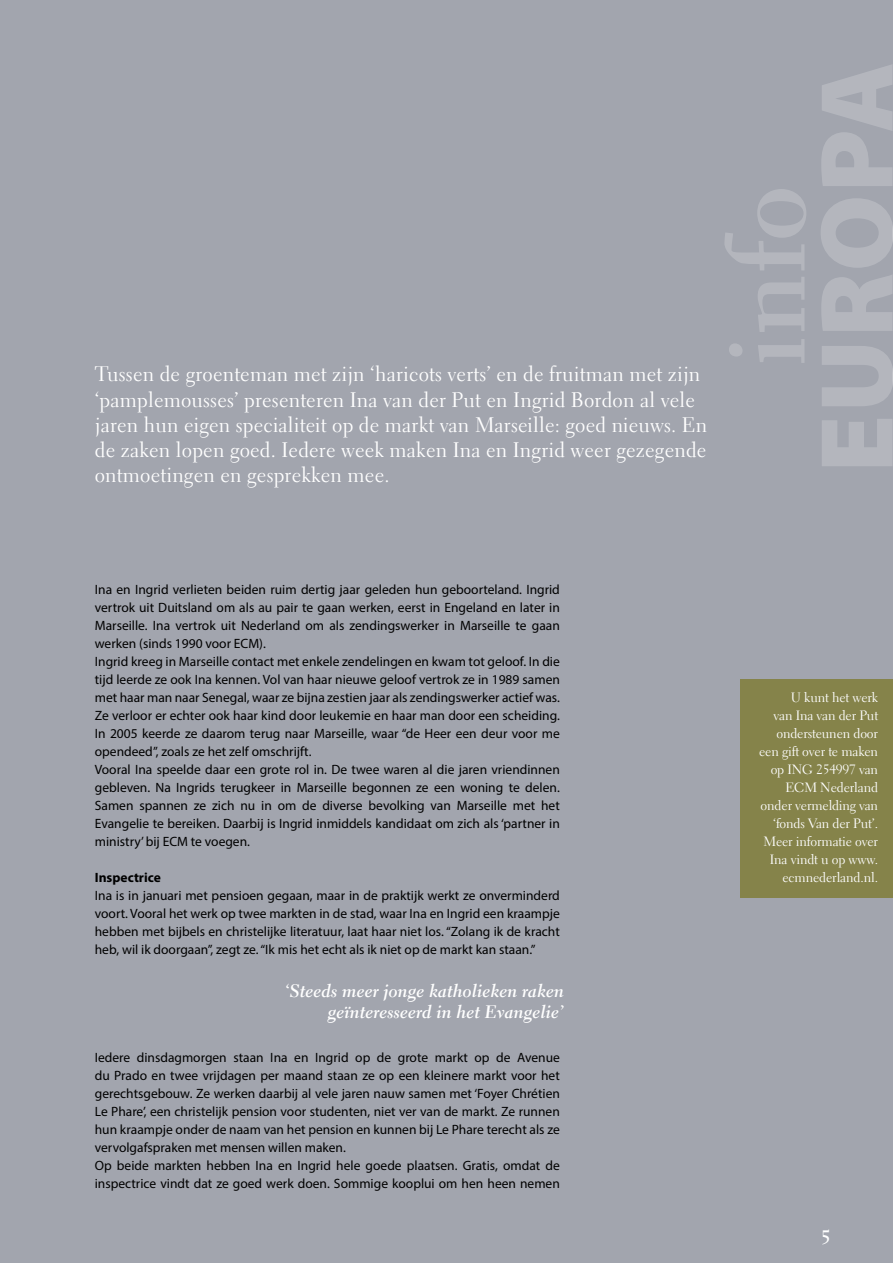
<style>
.page{position:relative;width:893px;height:1263px;background:#a2a5ae}
.page>*{position:absolute;margin:0;border:0;box-sizing:border-box;transform-origin:0 0}
.t1{font:21px/25.2px "Electra LT Std";letter-spacing:.01em;color:#fff}
.t2{font:700 19.5px "Electra LT Std";color:#fff}
.t3{font:18px/21.6px "Electra LT Std Bold Cursive";color:#fff;text-align:right}
.t4{font:13.5px/18px "Myriad Pro";color:#000}
.t5{font:13.5px/18px "Electra LT Std";letter-spacing:-.01em;color:#fff;text-align:right}
.t6{font:700 13.5px "Myriad Pro";color:#000}
</style>
<div class="page">
<div style="left:740px;top:679px;width:153px;height:218px;background:#85834a"></div>
<p class="t1" style="left:95px;top:362px;width:614px">Tussen de groenteman met zijn ‘haricots verts’ en de fruitman met zijn ‘pamplemousses’ presenteren Ina van der Put en Ingrid Bordon al vele jaren hun eigen specialiteit op de markt van Marseille: goed nieuws. En de zaken lopen goed. Iedere week maken Ina en Ingrid weer gezegende ontmoetingen en gesprekken mee.</p>
<p class="t4" style="left:95px;top:580px;width:467px">Ina en Ingrid verlieten beiden ruim dertig jaar geleden hun geboorteland. Ingrid vertrok uit Duitsland om als au pair te gaan werken, eerst in Engeland en later in Marseille. Ina vertrok uit Nederland om als zendingswerker in Marseille te gaan werken (sinds 1990 voor ECM).<br>Ingrid kreeg in Marseille contact met enkele zendelingen en kwam tot geloof. In die tijd leerde ze ook Ina kennen. Vol van haar nieuwe geloof vertrok ze in 1989 samen met haar man naar Senegal, waar ze bijna zestien jaar als zendingswerker actief was.<br>Ze verloor er echter ook haar kind door leukemie en haar man door een scheiding.<br>In 2005 keerde ze daarom terug naar Marseille, waar “de Heer een deur voor me opendeed”, zoals ze het zelf omschrijft.<br>Vooral Ina speelde daar een grote rol in. De twee waren al die jaren vriendinnen gebleven. Na Ingrids terugkeer in Marseille begonnen ze een woning te delen.<br>Samen spannen ze zich nu in om de diverse bevolking van Marseille met het Evangelie te bereiken. Daarbij is Ingrid inmiddels kandidaat om zich als ‘partner in ministry’ bij ECM te voegen.</p>
<p class="t6" style="left:95px;top:869px;width:68px">Inspectrice</p>
<p class="t4" style="left:95px;top:886px;width:467px;text-align:justify">Ina is in januari met pensioen gegaan, maar in de praktijk werkt ze onverminderd voort. Vooral het werk op twee markten in de stad, waar Ina en Ingrid een kraampje hebben met bijbels en christelijke literatuur, laat haar niet los. “Zolang ik de kracht heb, wil ik doorgaan”, zegt ze. “Ik mis het echt als ik niet op de markt kan staan.”</p>
<h3 class="t3" style="left:285px;top:980px;width:281px">‘Steeds meer jonge katholieken raken geïnteresseerd in het Evangelie’</h3>
<p class="t4" style="left:95px;top:1048px;width:467px">Iedere dinsdagmorgen staan Ina en Ingrid op de grote markt op de Avenue du Prado en twee vrijdagen per maand staan ze op een kleinere markt voor het gerechtsgebouw. Ze werken daarbij al vele jaren nauw samen met ‘Foyer Chrétien Le Phare’, een christelijk pension voor studenten, niet ver van de markt. Ze runnen hun kraampje onder de naam van het pension en kunnen bij Le Phare terecht als ze vervolgafspraken met mensen willen maken.<br>Op beide markten hebben Ina en Ingrid hele goede plaatsen. Gratis, omdat de inspectrice vindt dat ze goed werk doen. Sommige kooplui om hen heen nemen</p>
<p class="t5" style="left:759px;top:688px;width:120px">U kunt het werk<br>van Ina van der Put ondersteunen door een gift over te maken op ING 254997 van<br>ECM Nederland onder vermelding van ‘fonds Van der Put’.<br>Meer informatie over<br>Ina vindt u op www. ecmnederland.nl.</p>
<h2 class="t2" style="left:821px;top:1225px;width:12px">5</h2>
</div>
